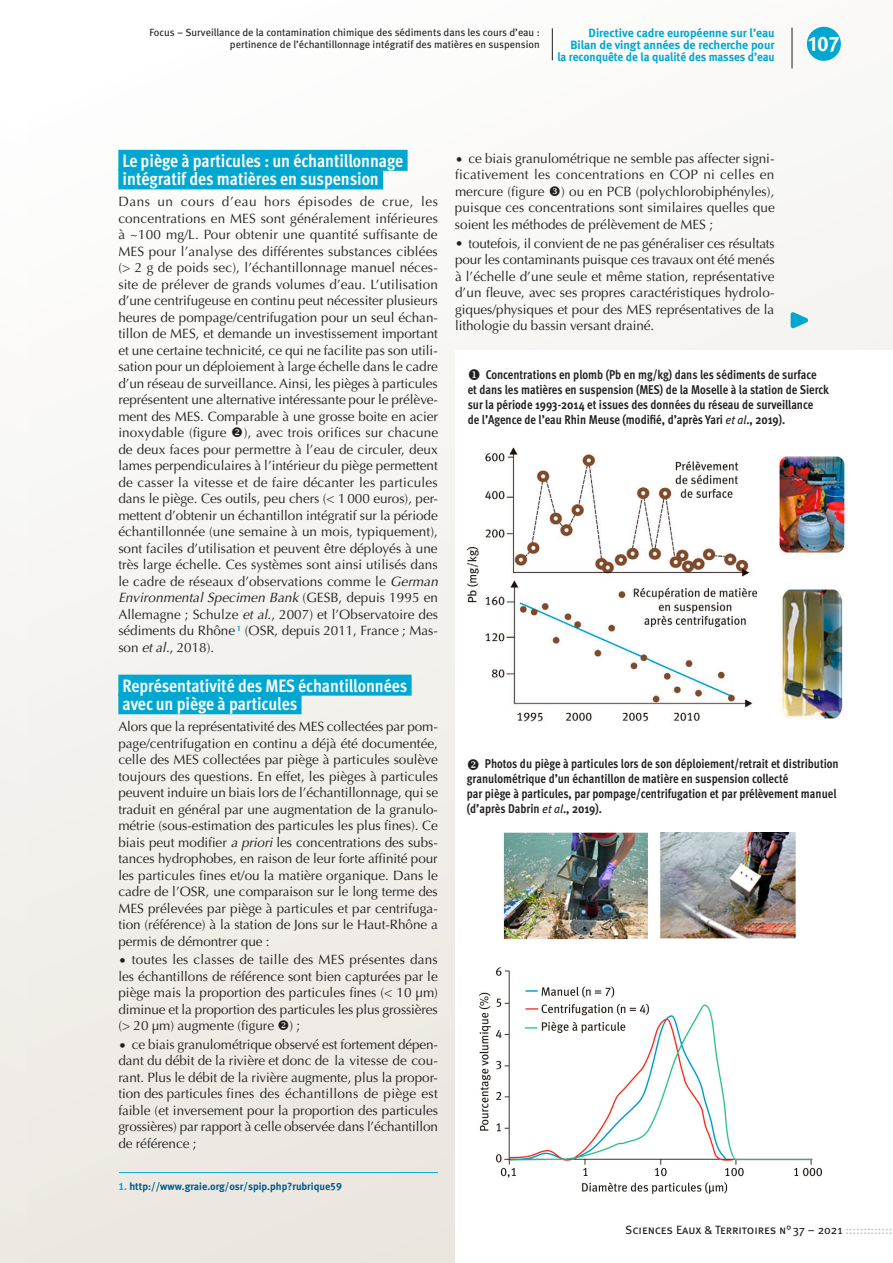
<style>
.page{position:relative;width:893px;height:1263px;background:#fff}
.page>*{position:absolute;margin:0;border:0;box-sizing:border-box;transform-origin:0 0}
.t1{font:21px "Meta Bold Caps Expert";color:#fff}
.H1_bleu{font:700 18px "Meta Cond OT";color:#fff}
.t2{font:13.5px/16.5px "Optima";letter-spacing:-.005em;color:#231f20;text-align:justify}
.titre_figure{font:700 12.75px/15px "Meta Cond OT";color:#231f20}
.t3{font:700 12px/12px "Meta";color:#00a7d1;text-align:right}
.t4{font:12px "Meta Book Caps";letter-spacing:-.005em;color:#231f20}
.roulette_article{font:10.5px/12px "Meta Book LF";color:#231f20;text-align:right}
.coordonnées{font:10.5px "Meta Bold LF";color:#005c8a}
.s1{font-style:italic}
.s2{color:#00a7d1}
.s3{font-family:"Meta Book LF";font-weight:400;font-style:italic;font-size:12px}
.s4{color:#bcbdc0}
</style>
<div class="page">
<div style="left:0;top:0;width:893px;height:1263px;background:linear-gradient(to bottom,#fcfdfc,#ece7e0)"></div>
<div style="left:118px;top:150px;width:290px;height:21px;background:#00a7d1"></div>
<div style="left:118px;top:168px;width:265px;height:21px;background:#00a7d1"></div>
<div style="left:118px;top:675px;width:294px;height:21px;background:#00a7d1"></div>
<div style="left:118px;top:693px;width:183px;height:21px;background:#00a7d1"></div>
<svg style="left:787px;top:307px;width:30px;height:25px"></svg>
<hr style="left:552px;top:28px;width:1px;height:32px;background:#231f20">
<hr style="left:119px;top:1172px;width:319px;height:1px;background:#00a7d1">
<div style="left:455px;top:350px;width:438px;height:913px;background:#fff"></div>
<img style="left:467px;top:447px;width:381px;height:275px">
<img style="left:479px;top:832px;width:342px;height:362px">
<div style="left:0;top:0;width:27px;height:1263px;background:linear-gradient(to bottom,#fff,#ede8e2)"></div>
<div style="left:807px;top:27px;width:34px;height:34px;background:#00a7d1;border-radius:50%"></div>
<hr style="left:792px;top:28px;width:1px;height:40px;background:#231f20">
<svg style="left:550px;top:186px;width:10px;height:10px"></svg>
<p class="roulette_article" style="left:150px;top:26px;width:392px">Focus – Surveillance de la contamination chimique des sédiments dans les cours d’eau : pertinence de l’échantillonnage intégratif des matières en suspension</p>
<p class="t3" style="left:557px;top:27px;width:219px">Directive cadre européenne sur l’eau<br>Bilan de vingt années de recherche pour<br>la reconquête de la qualité des masses d’eau</p>
<p class="t1" style="left:809px;top:31px;width:32px">107</p>
<p class="H1_bleu" style="left:123px;top:149px;width:282px">Le piège à particules : un échantillonnage</p>
<p class="H1_bleu" style="left:123px;top:168px;width:258px">intégratif des matières en suspension</p>
<p class="t2" style="left:118px;top:194px;width:321px">Dans un cours d’eau hors épisodes de crue, les concentrations en MES sont généralement inférieures à ~100 mg/L. Pour obtenir une quantité suffisante de MES pour l’analyse des différentes substances ciblées (&gt; 2 g de poids sec), l’échantillonnage manuel néces&shy;site de prélever de grands volumes d’eau. L’utilisation d’une centrifugeuse en continu peut nécessiter plusieurs heures de pompage/centrifugation pour un seul échan&shy;tillon de MES, et demande un investissement important et une certaine technicité, ce qui ne facilite pas son utili&shy;sation pour un déploiement à large échelle dans le cadre d’un réseau de surveillance. Ainsi, les pièges à particules représentent une alternative intéressante pour le prélève&shy;ment des MES. Comparable à une grosse boite en acier inoxydable (figure ❖), avec trois orifices sur chacune de deux faces pour permettre à l’eau de circuler, deux lames perpendiculaires à l’intérieur du piège permettent de casser la vitesse et de faire décanter les particules dans le piège. Ces outils, peu chers (&lt; 1000 euros), per&shy;mettent d’obtenir un échantillon intégratif sur la période échantillonnée (une semaine à un mois, typiquement), sont faciles d’utilisation et peuvent être déployés à une très large échelle. Ces systèmes sont ainsi utilisés dans le cadre de réseaux d’observations comme le <span class="s1">German Environmental Specimen Bank</span> (GESB, depuis 1995 en Allemagne ; Schulze <span class="s1">et al</span>., 2007) et l’Observatoire des sédiments du Rhône <sup>1</sup> (OSR, depuis 2011, France ; Mas&shy;son <span class="s1">et al</span>., 2018).</p>
<p class="H1_bleu" style="left:123px;top:674px;width:286px">Représentativité des MES échantillonnées</p>
<p class="H1_bleu" style="left:123px;top:692px;width:176px">avec un piège à particules</p>
<p class="t2" style="left:118px;top:718px;width:321px">Alors que la représentativité des MES collectées par pom&shy;page/centrifugation en continu a déjà été documentée, celle des MES collectées par piège à particules soulève toujours des questions. En effet, les pièges à particules peuvent induire un biais lors de l’échantillonnage, qui se traduit en général par une augmentation de la granulo&shy;métrie (sous-estimation des particules les plus fines). Ce biais peut modifier <span class="s1">a priori</span> les concentrations des subs&shy;tances hydrophobes, en raison de leur forte affinité pour les particules fines et/ou la matière organique. Dans le cadre de l’OSR, une comparaison sur le long terme des MES prélevées par piège à particules et par centrifuga&shy;tion (référence) à la station de Jons sur le Haut-Rhône a permis de démontrer que :</p>
<p class="t2" style="left:118px;top:951px;width:321px">• toutes les classes de taille des MES présentes dans les échantillons de référence sont bien capturées par le piège mais la proportion des particules fines (&lt; 10 μm) diminue et la proportion des particules les plus grossières (&gt; 20 μm) augmente (figure ❖) ;</p>
<p class="t2" style="left:118px;top:1036px;width:321px">• ce biais granulométrique observé est fortement dépen&shy;dant du débit de la rivière et donc de la vitesse de cou&shy;rant. Plus le débit de la rivière augmente, plus la propor&shy;tion des particules fines des échantillons de piège est faible (et inversement pour la proportion des particules grossières) par rapport à celle observée dans l’échantillon de référence ;</p>
<p class="coordonnées" style="left:118px;top:1180px;width:225px"><span class="s2">1.</span> http://www.graie.org/osr/spip.php?rubrique59</p>
<p class="t2" style="left:455px;top:150px;width:321px">• ce biais granulométrique ne semble pas affecter signi&shy;ficativement les concentrations en COP ni celles en mercure (figure ) ou en PCB (polychlorobiphényles), puisque ces concentrations sont similaires quelles que soient les méthodes de prélèvement de MES ;</p>
<p class="t2" style="left:455px;top:235px;width:321px">• toutefois, il convient de ne pas généraliser ces résultats pour les contaminants puisque ces travaux ont été menés à l’échelle d’une seule et même station, représentative d’un fleuve, avec ses propres caractéristiques hydrolo&shy;giques/physiques et pour des MES représentatives de la lithologie du bassin versant drainé.</p>
<p class="titre_figure" style="left:468px;top:367px;width:363px">◆ Concentrations en plomb (Pb en mg/kg) dans les sédiments de surface et dans les matières en suspension (MES) de la Moselle à la station de Sierck sur la période 1993-2014 et issues des données du réseau de surveillance<br>de l’Agence de l’eau Rhin Meuse (modifié, d’après Yari <span class="s3">et al</span>., 2019).</p>
<p class="titre_figure" style="left:467px;top:756px;width:373px">❖ Photos du piège à particules lors de son déploiement/retrait et distribution granulométrique d’un échantillon de matière en suspension collecté<br>par piège à particules, par pompage/centrifugation et par prélèvement manuel (d’après Dabrin <span class="s3">et al</span>., 2019).</p>
<p class="t4" style="left:625px;top:1223px;width:269px">Sciences Eaux &amp; Territoires n°37 – 2021 <span class="s4">:::::::::::::</span></p>
</div>
